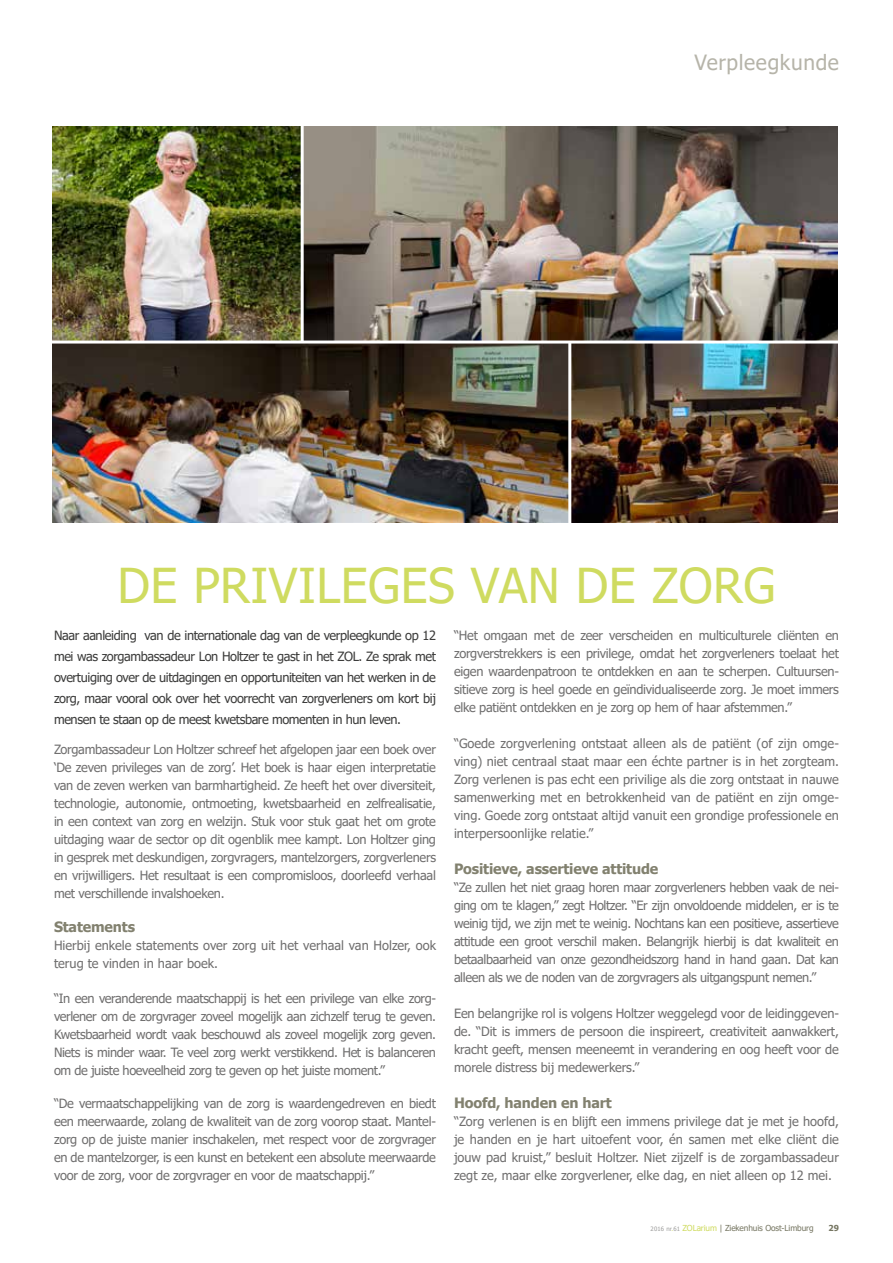
<style>
.page{position:relative;width:893px;height:1263px;background:#fff}
.page>*{position:absolute;margin:0;border:0;box-sizing:border-box;transform-origin:0 0}
.t1{font:48px "Tahoma";letter-spacing:.01em;color:#cfdb60}
.t2{font:21px "Tahoma";letter-spacing:.03em;color:#b6b4a9}
.t3{font:700 14.25px "Tahoma";letter-spacing:-.01em;color:#82816f}
.t4{font:12.75px/18px "Tahoma";letter-spacing:-.02em;color:#706f6f;text-align:justify}
.t5{font:12.75px/21px "Tahoma";letter-spacing:-.03em;color:#3c3c3b;text-align:justify}
.t6{font:12.75px/18px "Tahoma";color:#706f6f}
.t7{font:8.25px "Tahoma";letter-spacing:-.01em;color:#767662}
.t8{font:700 8.25px "Tahoma";color:#767662}
.s1{font-size:6px;color:#9d9d9c}
.s2{font-size:6px;color:#cfdb60}
.s3{color:#cfdb60}
</style>
<div class="page">
<img style="left:53px;top:126px;width:784px;height:396px">
<hr style="left:51px;top:341px;width:789px;height:3px;background:#fff">
<hr style="left:301px;top:124px;width:3px;height:218px;background:#fff">
<hr style="left:568px;top:342px;width:3px;height:182px;background:#fff">
<h2 class="t2" style="left:695px;top:49px;width:146px">Verpleegkunde</h2>
<h1 class="t1" style="left:117px;top:554px;width:660px">DE PRIVILEGES VAN DE ZORG</h1>
<p class="t5" style="left:54px;top:625px;width:383px">Naar aanleiding van de internationale dag van de verpleegkunde op 12 mei was zorgambassadeur Lon Holtzer te gast in het ZOL. Ze sprak met overtuiging over de uitdagingen en opportuniteiten van het werken in de zorg, maar vooral ook over het voorrecht van zorgverleners om kort bij mensen te staan op de meest kwetsbare momenten in hun leven.</p>
<p class="t4" style="left:54px;top:741px;width:383px">Zorgambassadeur Lon Holtzer schreef het afgelopen jaar een boek over ‘De zeven privileges van de zorg’. Het boek is haar eigen interpretatie van de zeven werken van barmhartigheid. Ze heeft het over diversiteit, technologie, autonomie, ontmoeting, kwetsbaarheid en zelfrealisatie, in een context van zorg en welzijn. Stuk voor stuk gaat het om grote uitdaging waar de sector op dit ogenblik mee kampt. Lon Holtzer ging in gesprek met deskundigen, zorgvragers, mantelzorgers, zorgverleners en vrijwilligers. Het resultaat is een compromisloos, doorleefd verhaal met verschillende invalshoeken.</p>
<p class="t3" style="left:54px;top:917px;width:83px">Statements</p>
<p class="t6" style="left:54px;top:937px;width:383px">Hierbij enkele statements over zorg uit het verhaal van Holzer, ook terug te vinden in haar boek.</p>
<p class="t4" style="left:54px;top:990px;width:383px">“In een veranderende maatschappij is het een privilege van elke zorg&shy;verlener om de zorgvrager zoveel mogelijk aan zichzelf terug te geven.<br>Kwetsbaarheid wordt vaak beschouwd als zoveel mogelijk zorg geven.<br>Niets is minder waar. Te veel zorg werkt verstikkend. Het is balanceren om de juiste hoeveelheid zorg te geven op het juiste moment.”</p>
<p class="t4" style="left:54px;top:1095px;width:383px">“De vermaatschappelijking van de zorg is waardengedreven en biedt een meerwaarde, zolang de kwaliteit van de zorg voorop staat. Mantel&shy;zorg op de juiste manier inschakelen, met respect voor de zorgvrager en de mantelzorger, is een kunst en betekent een absolute meerwaarde voor de zorg, voor de zorgvrager en voor de maatschappij.”</p>
<p class="t4" style="left:454px;top:627px;width:386px">“Het omgaan met de zeer verscheiden en multiculturele cliënten en zorgverstrekkers is een privilege, omdat het zorgverleners toelaat het eigen waardenpatroon te ontdekken en aan te scherpen. Cultuursen&shy;sitieve zorg is heel goede en geïndividualiseerde zorg. Je moet immers elke patiënt ontdekken en je zorg op hem of haar afstemmen.”</p>
<p class="t4" style="left:454px;top:735px;width:386px">“Goede zorgverlening ontstaat alleen als de patiënt (of zijn omge&shy;ving) niet centraal staat maar een échte partner is in het zorgteam.<br>Zorg verlenen is pas echt een privilige als die zorg ontstaat in nauwe samenwerking met en betrokkenheid van de patiënt en zijn omge&shy;ving. Goede zorg ontstaat altijd vanuit een grondige professionele en interpersoonlijke relatie.”</p>
<p class="t3" style="left:454px;top:859px;width:206px">Positieve, assertieve attitude</p>
<p class="t4" style="left:454px;top:879px;width:387px">“Ze zullen het niet graag horen maar zorgverleners hebben vaak de nei&shy;ging om te klagen,” zegt Holtzer. “Er zijn onvoldoende middelen, er is te weinig tijd, we zijn met te weinig. Nochtans kan een positieve, assertieve attitude een groot verschil maken. Belangrijk hierbij is dat kwaliteit en betaalbaarheid van onze gezondheidszorg hand in hand gaan. Dat kan alleen als we de noden van de zorgvragers als uitgangspunt nemen.”</p>
<p class="t4" style="left:454px;top:1005px;width:386px">Een belangrijke rol is volgens Holtzer weggelegd voor de leidinggeven&shy;de. “Dit is immers de persoon die inspireert, creativiteit aanwakkert, kracht geeft, mensen meeneemt in verandering en oog heeft voor de morele distress bij medewerkers.”</p>
<p class="t3" style="left:454px;top:1093px;width:159px">Hoofd, handen en hart</p>
<p class="t4" style="left:454px;top:1113px;width:386px">“Zorg verlenen is en blijft een immens privilege dat je met je hoofd, je handen en je hart uitoefent voor, én samen met elke cliënt die jouw pad kruist,” besluit Holtzer. Niet zijzelf is de zorgambassadeur zegt ze, maar elke zorgverlener, elke dag, en niet alleen op 12 mei.</p>
<p class="t7" style="left:650px;top:1222px;width:165px"><span class="s1">2016 nr</span><span class="s2">.</span><span class="s1">61</span> <span class="s3">ZOLarium</span> | Ziekenhuis Oost-Limburg</p>
<p class="t8" style="left:828px;top:1222px;width:12px">29</p>
</div>
